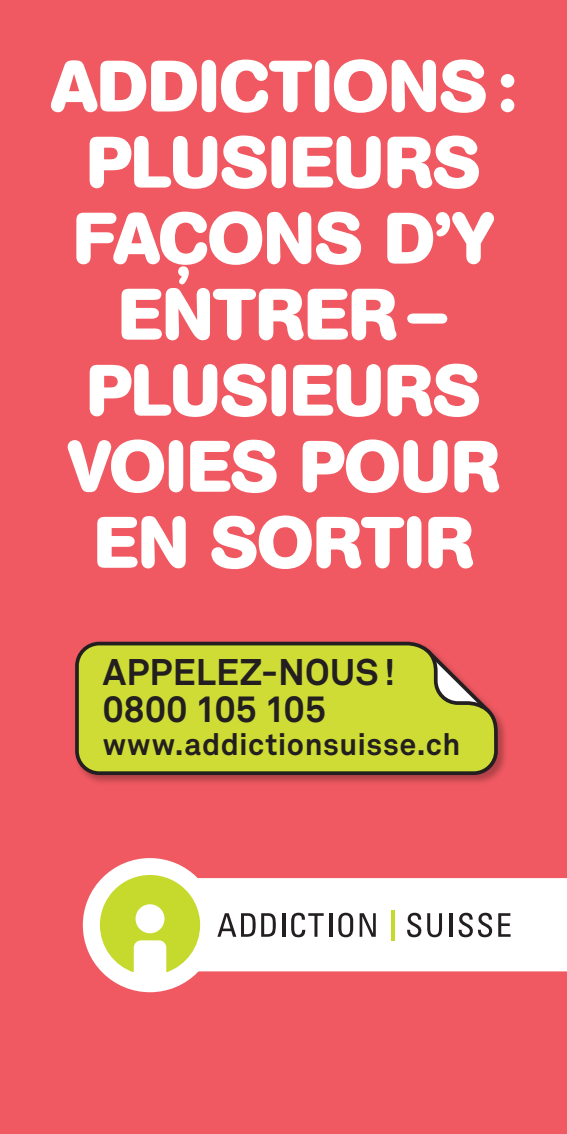
<style>
.page{position:relative;width:567px;height:1134px;background:#f05961}
.page>*{position:absolute;margin:0;border:0;box-sizing:border-box;transform-origin:0 0}
.t1{font:700 72px/76px "AG Book Rounded";color:#fff;text-align:center}
.t2{font:700 36.8px/36.8px "Akkurat";letter-spacing:.01em;color:#231f20}
.t3{font:700 30.4px "Akkurat";letter-spacing:.015em;color:#231f20}
</style>
<div class="page">
<img style="left:87px;top:718px;width:419px;height:65px">
<svg style="left:75px;top:641px;width:425px;height:136px;background:#c4c338"></svg>
<div style="left:200px;top:878px;width:367px;height:93px;background:#fff"></div>
<div style="left:83px;top:858px;width:134px;height:134px;background:#fff;border-radius:50%"></div>
<svg style="left:100px;top:875px;width:100px;height:97px"></svg>
<hr style="left:391px;top:910px;width:4px;height:30px;background:#c6d92d">
<svg style="left:407px;top:913px;width:14px;height:24px"></svg>
<svg style="left:427px;top:913px;width:15px;height:24px"></svg>
<hr style="left:449px;top:913px;width:3px;height:24px;background:#231f20">
<svg style="left:459px;top:913px;width:33px;height:24px"></svg>
<svg style="left:498px;top:913px;width:13px;height:24px"></svg>
<svg style="left:217px;top:913px;width:59px;height:24px"></svg>
<hr style="left:282px;top:913px;width:3px;height:24px;background:#231f20">
<svg style="left:291px;top:913px;width:33px;height:24px"></svg>
<hr style="left:329px;top:913px;width:3px;height:24px;background:#231f20">
<svg style="left:338px;top:913px;width:15px;height:24px"></svg>
<svg style="left:360px;top:913px;width:16px;height:24px"></svg>
<p class="t1" style="left:51px;top:51px;width:466px">ADDICTIONS:<br>PLUSIEURS<br>FAÇONS D’Y<br>ENTRER–<br>PLUSIEURS<br>VOIES POUR<br>EN SORTIR</p>
<p class="t2" style="left:103px;top:654px;width:294px">APPELEZ-NOUS!<br>0800 105 105</p>
<p class="t3" style="left:103px;top:725px;width:359px">www.addictionsuisse.ch</p>
</div>
